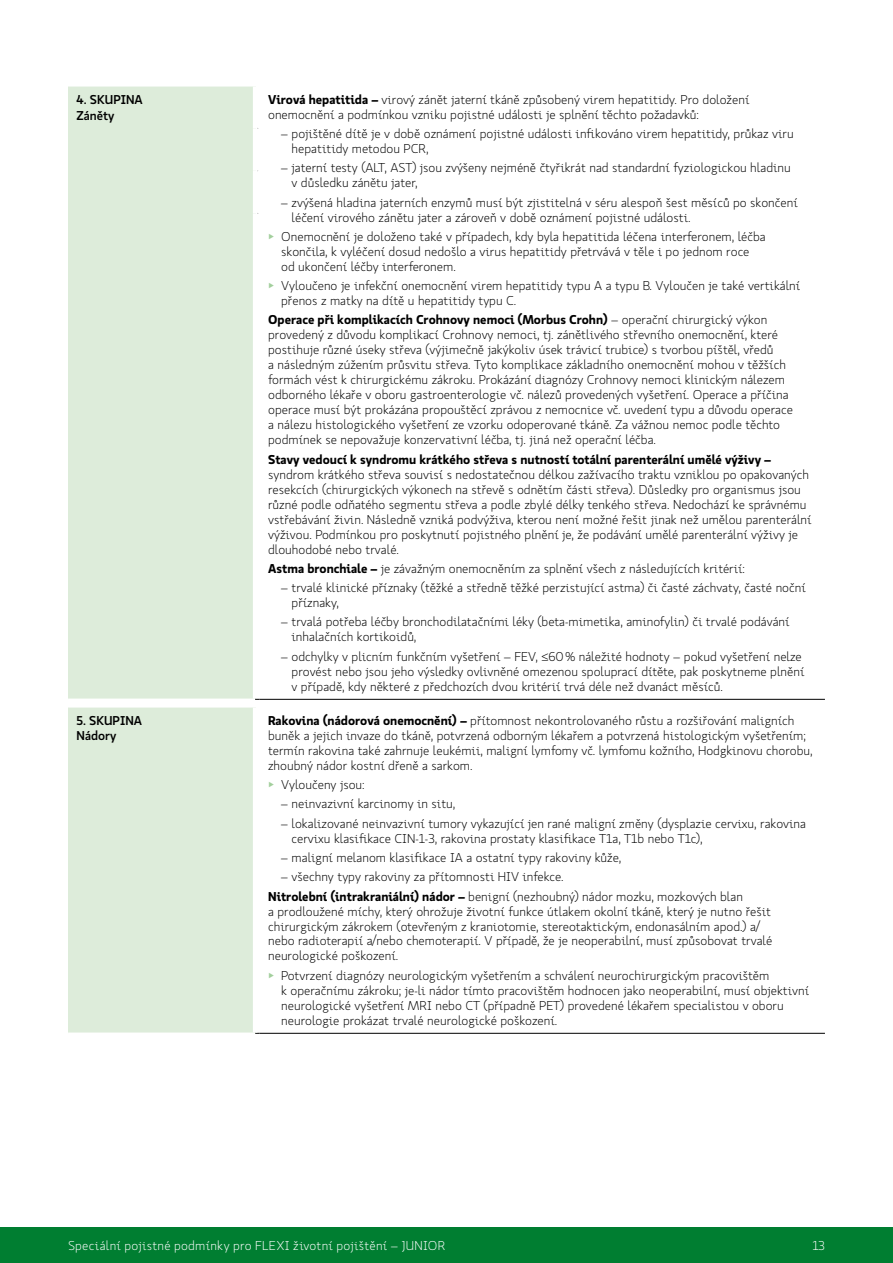
<style>
.page{position:relative;width:893px;height:1263px;background:#fff}
.page>*{position:absolute;margin:0;border:0;box-sizing:border-box;transform-origin:0 0}
.t1{font:300 12.75px/15px "Koop Pro";color:#000}
.t2{font:700 12.75px "Koop Pro";color:#000}
.t3{font:300 12.75px "Koop Pro";letter-spacing:.02em;color:#fff}
.t4{font:500 12.75px/16.5px "Koop Pro";color:#000}
.s1{font-weight:700}
.s2{color:#a2cf9c}
</style>
<div class="page">
<div style="left:0;top:1227px;width:893px;height:36px;background:#007e31"></div>
<div style="left:68px;top:86px;width:187px;height:613px;background:#ddecda"></div>
<hr style="left:68px;top:85px;width:189px;height:2px;background:#fff">
<hr style="left:68px;top:698px;width:187px;height:2px;background:#fff">
<hr style="left:253px;top:87px;width:4px;height:41px;background:#fff">
<hr style="left:253px;top:128px;width:4px;height:43px;background:#fff">
<hr style="left:253px;top:171px;width:4px;height:42px;background:#fff">
<hr style="left:253px;top:213px;width:4px;height:485px;background:#fff">
<hr style="left:260px;top:699px;width:565px;height:1px;background:#000">
<div style="left:68px;top:707px;width:187px;height:326px;background:#ddecda"></div>
<hr style="left:260px;top:1033px;width:565px;height:1px;background:#000">
<hr style="left:68px;top:1032px;width:187px;height:2px;background:#fff">
<hr style="left:253px;top:707px;width:4px;height:325px;background:#fff">
<p class="t4" style="left:77px;top:91px;width:68px">4. SKUPINA<br>Záněty</p>
<p class="t1" style="left:268px;top:92px;width:483px"><span class="s1">Virová hepatitida –</span> virový zánět jaterní tkáně způsobený virem hepatitidy. Pro doložení onemocnění a podmínkou vzniku pojistné události je splnění těchto požadavků:</p>
<p class="t1" style="left:292px;top:126px;width:504px;text-indent:-11px">– pojištěné dítě je v době oznámení pojistné události infikováno virem hepatitidy, průkaz viru hepatitidy metodou PCR,</p>
<p class="t1" style="left:292px;top:160px;width:501px;text-indent:-11px">– jaterní testy (ALT, AST) jsou zvýšeny nejméně čtyřikrát nad standardní fyziologickou hladinu v důsledku zánětu jater,</p>
<p class="t1" style="left:292px;top:195px;width:508px;text-indent:-11px">– zvýšená hladina jaterních enzymů musí být zjistitelná v séru alespoň šest měsíců po skončení léčení virového zánětu jater a zároveň v době oznámení pojistné události.</p>
<p class="t1" style="left:281px;top:229px;width:486px;text-indent:-13px"><span class="s2">▶</span> Onemocnění je doloženo také v případech, kdy byla hepatitida léčena interferonem, léčba skončila, k vyléčení dosud nedošlo a virus hepatitidy přetrvává v těle i po jednom roce od ukončení léčby interferonem.</p>
<p class="t1" style="left:281px;top:278px;width:521px;text-indent:-13px"><span class="s2">▶</span> Vyloučeno je infekční onemocnění virem hepatitidy typu A a typu B. Vyloučen je také vertikální přenos z matky na dítě u hepatitidy typu C.</p>
<p class="t1" style="left:268px;top:312px;width:526px"><span class="s1">Operace při komplikacích Crohnovy nemoci (Morbus Crohn)</span> – operační chirurgický výkon provedený z důvodu komplikací Crohnovy nemoci, tj. zánětlivého střevního onemocnění, které postihuje různé úseky střeva (výjimečně jakýkoliv úsek trávicí trubice) s tvorbou píštěl, vředů<br>a následným zúžením průsvitu střeva. Tyto komplikace základního onemocnění mohou v těžších formách vést k chirurgickému zákroku. Prokázání diagnózy Crohnovy nemoci klinickým nálezem odborného lékaře v oboru gastroenterologie vč. nálezů provedených vyšetření. Operace a příčina operace musí být prokázána propouštěcí zprávou z nemocnice vč. uvedení typu a důvodu operace a nálezu histologického vyšetření ze vzorku odoperované tkáně. Za vážnou nemoc podle těchto podmínek se nepovažuje konzervativní léčba, tj. jiná než operační léčba.</p>
<p class="t2" style="left:268px;top:450px;width:505px">Stavy vedoucí k syndromu krátkého střeva s nutností totální parenterální umělé výživy –</p>
<p class="t1" style="left:268px;top:467px;width:545px">syndrom krátkého střeva souvisí s nedostatečnou délkou zažívacího traktu vzniklou po opakovaných resekcích (chirurgických výkonech na střevě s odnětím části střeva). Důsledky pro organismus jsou různé podle odňatého segmentu střeva a podle zbylé délky tenkého střeva. Nedochází ke správnému vstřebávání živin. Následně vzniká podvýživa, kterou není možné řešit jinak než umělou parenterální výživou. Podmínkou pro poskytnutí pojistného plnění je, že podávání umělé parenterální výživy je dlouhodobé nebo trvalé.</p>
<p class="t1" style="left:268px;top:561px;width:478px"><span class="s1">Astma bronchiale –</span> je závažným onemocněním za splnění všech z následujících kritérií:</p>
<p class="t1" style="left:292px;top:580px;width:516px;text-indent:-11px">– trvalé klinické příznaky (těžké a středně těžké perzistující astma) či časté záchvaty, časté noční příznaky,</p>
<p class="t1" style="left:292px;top:614px;width:500px;text-indent:-11px">– trvalá potřeba léčby bronchodilatačními léky (beta-mimetika, aminofylin) či trvalé podávání inhalačních kortikoidů,</p>
<p class="t1" style="left:292px;top:648px;width:514px;text-indent:-11px">– odchylky v plicním funkčním vyšetření – FEV, ≤60% náležité hodnoty – pokud vyšetření nelze provést nebo jsou jeho výsledky ovlivněné omezenou spoluprací dítěte, pak poskytneme plnění v případě, kdy některé z předchozích dvou kritérií trvá déle než dvanáct měsíců.</p>
<p class="t4" style="left:77px;top:712px;width:67px;line-height:15px">5. SKUPINA<br>Nádory</p>
<p class="t1" style="left:268px;top:713px;width:546px"><span class="s1">Rakovina (nádorová onemocnění) –</span> přítomnost nekontrolovaného růstu a rozšiřování maligních buněk a jejich invaze do tkáně, potvrzená odborným lékařem a potvrzená histologickým vyšetřením; termín rakovina také zahrnuje leukémii, maligní lymfomy vč. lymfomu kožního, Hodgkinovu chorobu, zhoubný nádor kostní dřeně a sarkom.</p>
<p class="t1" style="left:268px;top:777px;width:98px"><span class="s2">▶</span> Vyloučeny jsou:</p>
<p class="t1" style="left:281px;top:796px;width:176px">– neinvazivní karcinomy in situ,</p>
<p class="t1" style="left:292px;top:816px;width:516px;text-indent:-11px">– lokalizované neinvazivní tumory vykazující jen rané maligní změny (dysplazie cervixu, rakovina cervixu klasifikace CIN-1-3, rakovina prostaty klasifikace T1a, T1b nebo T1c),</p>
<p class="t1" style="left:281px;top:850px;width:342px">– maligní melanom klasifikace IA a ostatní typy rakoviny kůže,</p>
<p class="t1" style="left:268px;top:867px;width:476px;line-height:19.2px;text-indent:13px">– všechny typy rakoviny za přítomnosti HIV infekce.<br><span class="s1">Nitrolební (intrakraniální) nádor –</span> benigní (nezhoubný) nádor mozku, mozkových blan</p>
<p class="t1" style="left:268px;top:903px;width:506px">a prodloužené míchy, který ohrožuje životní funkce útlakem okolní tkáně, který je nutno řešit chirurgickým zákrokem (otevřeným z kraniotomie, stereotaktickým, endonasálním apod.) a/ nebo radioterapií a/nebo chemoterapií. V případě, že je neoperabilní, musí způsobovat trvalé neurologické poškození.</p>
<p class="t1" style="left:281px;top:967px;width:530px;text-indent:-13px"><span class="s2">▶</span> Potvrzení diagnózy neurologickým vyšetřením a schválení neurochirurgickým pracovištěm<br>k operačnímu zákroku; je-li nádor tímto pracovištěm hodnocen jako neoperabilní, musí objektivní neurologické vyšetření MRI nebo CT (případně PET) provedené lékařem specialistou v oboru neurologie prokázat trvalé neurologické poškození.</p>
<p class="t3" style="left:68px;top:1237px;width:379px">Speciální pojistné podmínky pro FLEXI životní pojištění – JUNIOR</p>
<p class="t3" style="left:812px;top:1237px;width:14px">13</p>
</div>
